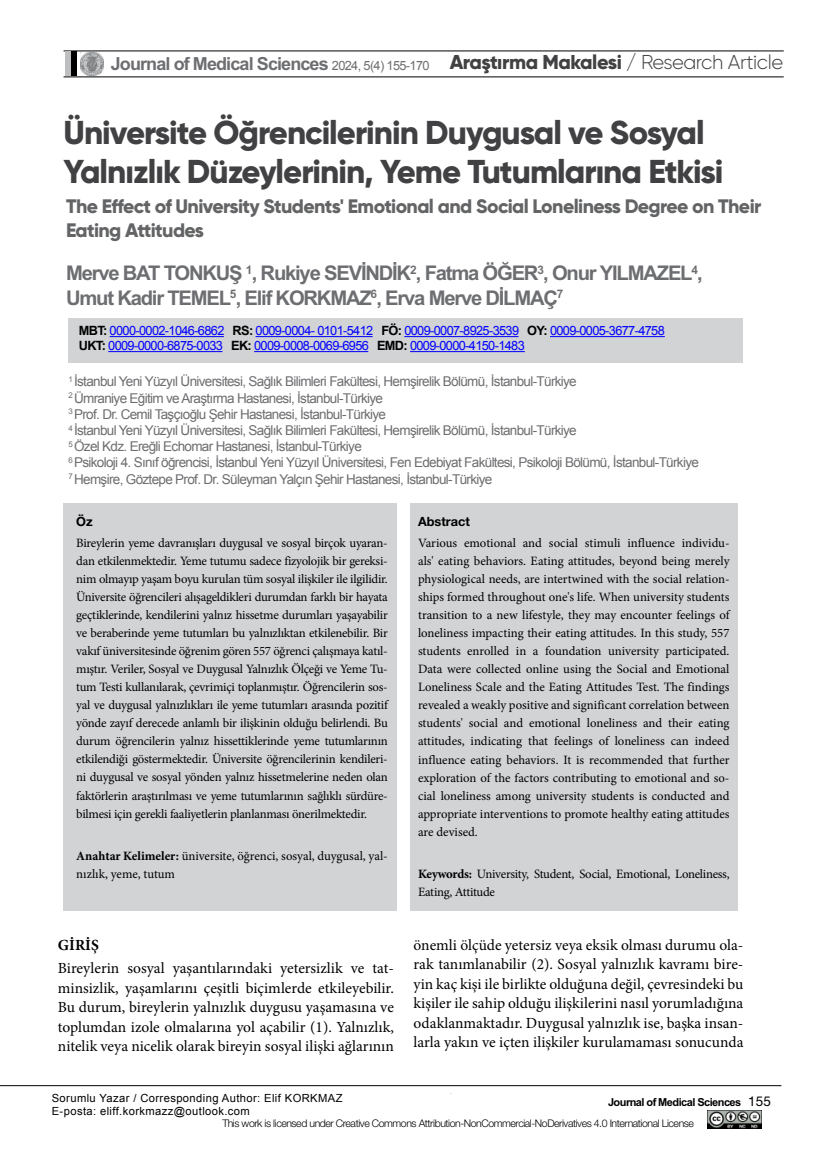
<style>
.page{position:relative;width:830px;height:1149px;background:#fff}
.page>*{position:absolute;margin:0;border:0;box-sizing:border-box;transform-origin:0 0}
.t1{font:800 33px/39.6px "Gilroy";letter-spacing:-.03em;color:#414042}
.t2{font:700 20.25px/24.3px "Arial";letter-spacing:-.06em;color:#6d6e71}
.t3{font:800 19.5px/23.4px "Gilroy";letter-spacing:-.03em;color:#636466}
.t4{font:700 18px "Arial";letter-spacing:-.05em;color:#6d6e71}
.t5{font:15.45px/19.5px "Minion Pro";color:#000;text-align:justify}
.t6{font:700 15.45px "Minion Pro";color:#000}
.t7{font:13.5px/16.2px "Arial";letter-spacing:-.05em;color:#6d6e71}
.t8{font:12.75px/18px "Minion Pro";letter-spacing:-.015em;color:#000;text-align:justify}
.t9{font:12.75px/15px "Arial";letter-spacing:-.05em;color:#00f}
.t10{font:700 12.75px "Helvetica Neue LT Pro";color:#000}
.t11{font:11.25px/13.5px "Arial";letter-spacing:.035em;color:#000}
.t12{font:300 10.5px "Helvetica Neue LT Pro";letter-spacing:-.04em;color:#000}
.s1{font-weight:400;font-size:12.75px}
.s2{font-family:"Gilroy";font-weight:800;font-size:20.1px;color:#414042}
.s3{font-family:"Gilroy";font-weight:300;font-size:20.1px;color:#414042}
.s4{font-weight:700;color:#000}
.s5{font-weight:700}
</style>
<div class="page">
<hr style="left:0;top:1084px;width:781px;height:1px;background:#000">
<hr style="left:63px;top:51px;width:720px;height:1px;background:#000">
<hr style="left:63px;top:77px;width:720px;height:1px;background:#000">
<div style="left:65px;top:52px;width:5px;height:24px;background:#bcbec0"></div>
<div style="left:70px;top:52px;width:6px;height:24px;background:#000"></div>
<img style="left:80px;top:52px;width:23px;height:23px">
<div style="left:68px;top:318px;width:674px;height:44px;background:#d1d3d4"></div>
<hr style="left:110px;top:336px;width:114px;height:1px;background:#00f">
<hr style="left:255px;top:336px;width:117px;height:1px;background:#00f">
<hr style="left:404px;top:336px;width:114px;height:1px;background:#00f">
<hr style="left:549px;top:336px;width:115px;height:1px;background:#00f">
<hr style="left:108px;top:351px;width:114px;height:1px;background:#00f">
<hr style="left:254px;top:351px;width:114px;height:1px;background:#00f">
<hr style="left:410px;top:351px;width:114px;height:1px;background:#00f">
<img style="left:707px;top:1110px;width:54px;height:17px">
<div style="left:63px;top:503px;width:674px;height:407px;background:#d1d3d4"></div>
<div style="left:397px;top:497px;width:12px;height:420px;background:#fff"></div>
<h3 class="t4" style="left:111px;top:52px;width:673px">Journal of Medical Sciences <span class="s1">2024, 5(4) 155-170</span> <span class="s2">Araştırma Makalesi</span> <span class="s3">/ Research Article</span></h3>
<h1 class="t1" style="left:63px;top:112px;width:661px">Üniversite Öğrencilerinin Duygusal ve Sosyal<br>Yalnızlık Düzeylerinin, Yeme Tutumlarına Etkisi</h1>
<h3 class="t3" style="left:66px;top:195px;width:696px">The Effect of University Students' Emotional and Social Loneliness Degree on Their<br>Eating Attitudes</h3>
<h2 class="t2" style="left:66px;top:262px;width:638px">Merve BAT TONKUŞ <sup>1</sup>, Rukiye SEVİNDİK<sup>2</sup>, Fatma ÖĞER<sup>3</sup>, Onur YILMAZEL<sup>4</sup>,<br>Umut Kadir TEMEL<sup>5</sup>, Elif KORKMAZ<sup>6</sup>, Erva Merve DİLMAÇ<sup>7</sup></h2>
<p class="t9" style="left:79px;top:323px;width:587px"><span class="s4">MBT:</span> 0000-0002-1046-6862 <span class="s4">RS:</span> 0009-0004- 0101-5412 <span class="s4">FÖ:</span> 0009-0007-8925-3539 <span class="s4">OY:</span> 0009-0005-3677-4758<br><span class="s4">UKT:</span> 0009-0000-6875-0033 <span class="s4">EK:</span> 0009-0008-0069-6956 <span class="s4">EMD:</span> 0009-0000-4150-1483</p>
<p class="t7" style="left:68px;top:373px;width:631px"><sup>1</sup> İstanbul Yeni Yüzyıl Üniversitesi, Sağlık Bilimleri Fakültesi, Hemşirelik Bölümü, İstanbul-Türkiye<br><sup>2</sup> Ümraniye Eğitim ve Araştırma Hastanesi, İstanbul-Türkiye<br><sup>3</sup> Prof. Dr. Cemil Taşçıoğlu Şehir Hastanesi, İstanbul-Türkiye<br><sup>4</sup> İstanbul Yeni Yüzyıl Üniversitesi, Sağlık Bilimleri Fakültesi, Hemşirelik Bölümü, İstanbul-Türkiye<br><sup>5</sup> Özel Kdz. Ereğli Echomar Hastanesi, İstanbul-Türkiye<br><sup>6</sup> Psikoloji 4. Sınıf öğrencisi, İstanbul Yeni Yüzyıl Üniversitesi, Fen Edebiyat Fakültesi, Psikoloji Bölümü, İstanbul-Türkiye <sup>7</sup> Hemşire, Göztepe Prof. Dr. Süleyman Yalçın Şehir Hastanesi, İstanbul-Türkiye</p>
<p class="t10" style="left:76px;top:513px;width:18px">Öz</p>
<p class="t8" style="left:76px;top:534px;width:313px">Bireylerin yeme davranışları duygusal ve sosyal birçok uyaran&shy;dan etkilenmektedir. Yeme tutumu sadece fizyolojik bir gereksi&shy;nim olmayıp yaşam boyu kurulan tüm sosyal ilişkiler ile ilgilidir.<br>Üniversite öğrencileri alışageldikleri durumdan farklı bir hayata geçtiklerinde, kendilerini yalnız hissetme durumları yaşayabilir ve beraberinde yeme tutumları bu yalnızlıktan etkilenebilir. Bir vakıf üniversitesinde öğrenim gören 557 öğrenci çalışmaya katıl&shy;mıştır. Veriler, Sosyal ve Duygusal Yalnızlık Ölçeği ve Yeme Tu&shy;tum Testi kullanılarak, çevrimiçi toplanmıştır. Öğrencilerin sos&shy;yal ve duygusal yalnızlıkları ile yeme tutumları arasında pozitif yönde zayıf derecede anlamlı bir ilişkinin olduğu belirlendi. Bu durum öğrencilerin yalnız hissettiklerinde yeme tutumlarının etkilendiği göstermektedir. Üniversite öğrencilerinin kendileri&shy;ni duygusal ve sosyal yönden yalnız hissetmelerine neden olan faktörlerin araştırılması ve yeme tutumlarının sağlıklı sürdüre&shy;bilmesi için gerekli faaliyetlerin planlanması önerilmektedir.</p>
<p class="t8" style="left:76px;top:846px;width:313px"><span class="s5">Anahtar Kelimeler:</span> üniversite, öğrenci, sosyal, duygusal, yal&shy;nızlık, yeme, tutum</p>
<p class="t6" style="left:58px;top:933px;width:42px">GİRİŞ</p>
<p class="t5" style="left:58px;top:958px;width:337px">Bireylerin sosyal yaşantılarındaki yetersizlik ve tat&shy;minsizlik, yaşamlarını çeşitli biçimlerde etkileyebilir.<br>Bu durum, bireylerin yalnızlık duygusu yaşamasına ve toplumdan izole olmalarına yol açabilir (1). Yalnızlık, nitelik veya nicelik olarak bireyin sosyal ilişki ağlarının</p>
<p class="t10" style="left:418px;top:513px;width:53px">Abstract</p>
<p class="t8" style="left:418px;top:534px;width:313px">Various emotional and social stimuli influence individu&shy;als' eating behaviors. Eating attitudes, beyond being merely physiological needs, are intertwined with the social relation&shy;ships formed throughout one's life. When university students transition to a new lifestyle, they may encounter feelings of loneliness impacting their eating attitudes. In this study, 557 students enrolled in a foundation university participated.<br>Data were collected online using the Social and Emotional Loneliness Scale and the Eating Attitudes Test. The findings revealed a weakly positive and significant correlation between students' social and emotional loneliness and their eating attitudes, indicating that feelings of loneliness can indeed influence eating behaviors. It is recommended that further exploration of the factors contributing to emotional and so&shy;cial loneliness among university students is conducted and appropriate interventions to promote healthy eating attitudes are devised.</p>
<p class="t8" style="left:418px;top:864px;width:313px"><span class="s5">Keywords:</span> University, Student, Social, Emotional, Loneliness,<br>Eating, Attitude</p>
<p class="t5" style="left:413px;top:934px;width:331px">önemli ölçüde yetersiz veya eksik olması durumu ola&shy;rak tanımlanabilir (2). Sosyal yalnızlık kavramı bire&shy;yin kaç kişi ile birlikte olduğuna değil, çevresindeki bu kişiler ile sahip olduğu ilişkilerini nasıl yorumladığına odaklanmaktadır. Duygusal yalnızlık ise, başka insan&shy;larla yakın ve içten ilişkiler kurulamaması sonucunda</p>
<p class="t11" style="left:52px;top:1090px;width:292px">Sorumlu Yazar / Corresponding Author: Elif KORKMAZ<br>E-posta: eliff.korkmazz@outlook.com</p>
<p class="t12" style="left:222px;top:1116px;width:473px">This work is licensed under Creative Commons Attribution-NonCommercial-NoDerivatives 4.0 International License</p>
</div>
